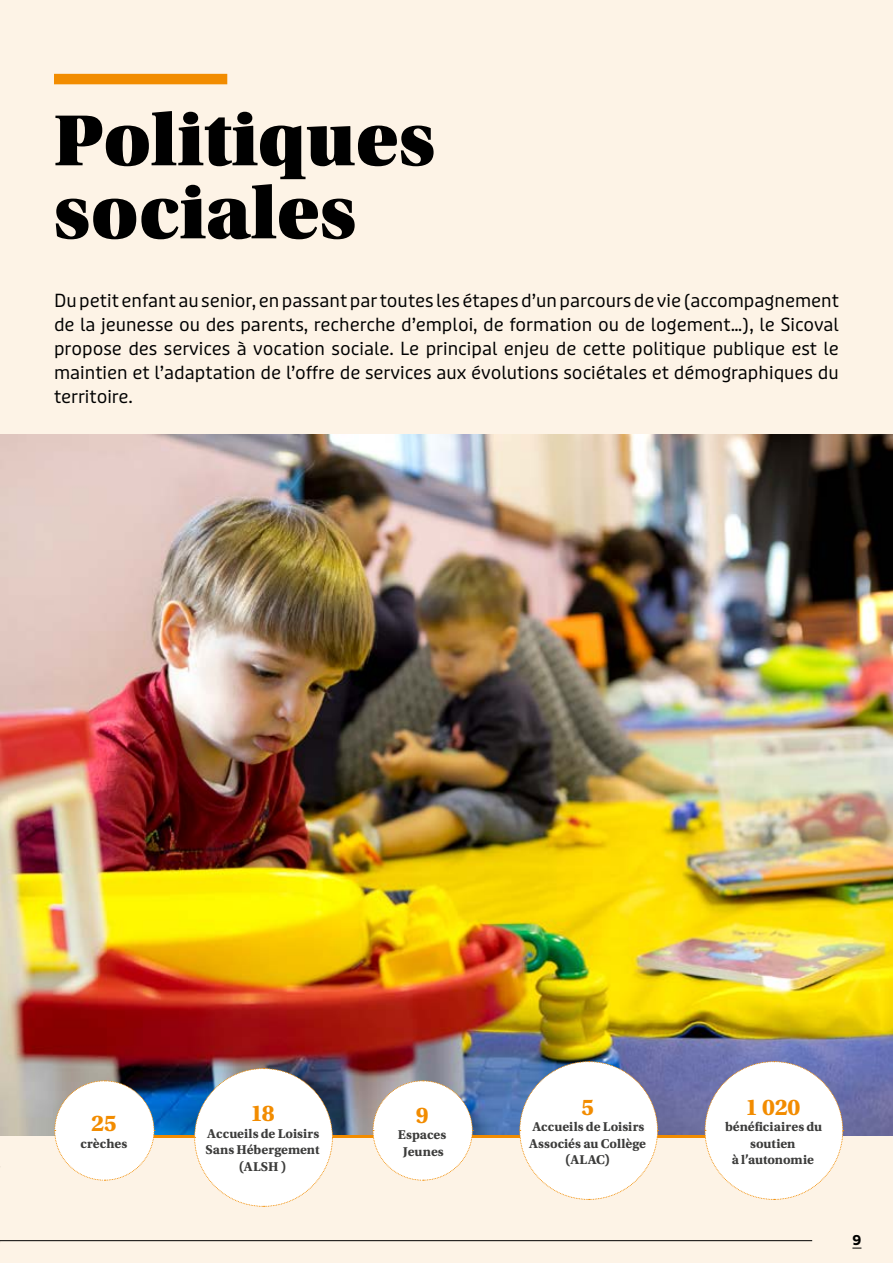
<style>
.page{position:relative;width:893px;height:1263px;background:#fdf3e6}
.page>*{position:absolute;margin:0;border:0;box-sizing:border-box;transform-origin:0 0}
.t1{font:76.35px/73.1px "Utopia Std Black Headline";color:#000}
.t2{font:24px "Utopia Std Bold Capt";letter-spacing:-.01em;color:#f28c00}
.t3{font:18px/24px "Puffin Display";color:#000;text-align:justify}
.t4{font:13.5px/16.5px "Utopia Std Bold Capt";color:#3c3c3b;text-align:center}
.t5{font:700 13.5px "Puffin Display";color:#000}
</style>
<div class="page">
<img style="left:1px;top:435px;width:892px;height:700px">
<div style="left:54px;top:74px;width:173px;height:10px;background:#f28c00"></div>
<hr style="left:61px;top:1135px;width:778px;height:3px;background:#f28c00">
<svg style="left:54px;top:1080px;width:101px;height:101px;background:#ebeae9"></svg>
<svg style="left:372px;top:1080px;width:101px;height:101px;background:#f0eeed"></svg>
<svg style="left:194px;top:1068px;width:139px;height:139px;background:#e7e8ea"></svg>
<svg style="left:519px;top:1061px;width:139px;height:139px;background:#ebecef"></svg>
<svg style="left:704px;top:1061px;width:140px;height:139px;background:#edecf0"></svg>
<hr style="left:0;top:1240px;width:812px;height:1px;background:#000">
<h1 class="t1" style="left:54px;top:105px;width:382px">Politiques sociales</h1>
<p class="t3" style="left:54px;top:289px;width:786px">Du petit enfant au senior, en passant par toutes les étapes d’un parcours de vie (accompagnement de la jeunesse ou des parents, recherche d’emploi, de formation ou de logement…), le Sicoval propose des services à vocation sociale. Le principal enjeu de cette politique publique est le maintien et l’adaptation de l’offre de services aux évolutions sociétales et démographiques du territoire.</p>
<h2 class="t2" style="left:91px;top:1109px;width:27px">25</h2>
<p class="t4" style="left:80px;top:1135px;width:48px">crèches</p>
<h2 class="t2" style="left:250px;top:1099px;width:26px">18</h2>
<p class="t4" style="left:205px;top:1125px;width:116px">Accueils de Loisirs<br>Sans Hébergement (ALSH )</p>
<h2 class="t2" style="left:416px;top:1101px;width:14px">9</h2>
<p class="t4" style="left:398px;top:1127px;width:50px">Espaces<br>Jeunes</p>
<h2 class="t2" style="left:581px;top:1092px;width:14px">5</h2>
<p class="t4" style="left:529px;top:1118px;width:118px">Accueils de Loisirs<br>Associés au Collège (ALAC)</p>
<h2 class="t2" style="left:745px;top:1092px;width:57px">1 020</h2>
<p class="t4" style="left:725px;top:1118px;width:99px">bénéficiaires du soutien<br>à l’autonomie</p>
<p class="t5" style="left:852px;top:1232px;width:11px">9</p>
</div>
